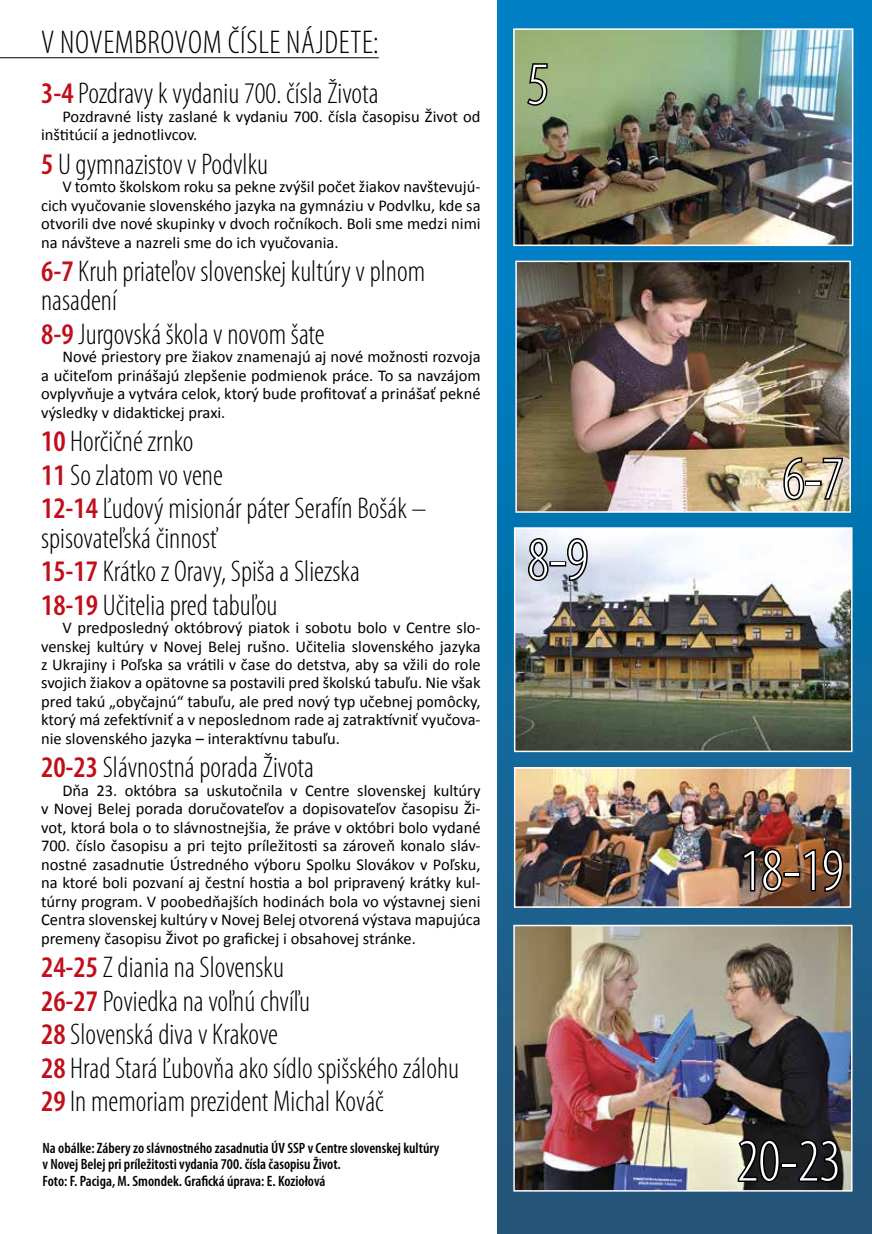
<style>
.page{position:relative;width:872px;height:1234px;background:#fff}
.page>*{position:absolute;margin:0;border:0;box-sizing:border-box;transform-origin:0 0}
.t1{font:300 condensed 60px "Myriad Pro";color:#fff}
.t2{font:300 condensed 33px "Myriad Pro";letter-spacing:.02em;color:#000}
.t3{font:300 condensed 30px/33.5px "Myriad Pro";color:#000}
.t4{font:16.5px/18.5px "Calibri";color:#000;text-align:justify}
.t5{font:600 condensed 15px/16.5px "Myriad Pro";color:#000}
.s1{font-weight:600;color:#c20e1a}
</style>
<div class="page">
<hr style="left:0;top:57px;width:379px;height:1px;background:#000">
<svg style="left:497px;top:0;width:375px;height:1233px;background:#126da3"></svg>
<img style="left:516px;top:927px;width:333px;height:261px">
<div style="left:513px;top:924px;width:339px;height:267px;border:2px solid #fff"></div>
<img style="left:517px;top:530px;width:332px;height:219px">
<div style="left:514px;top:527px;width:338px;height:225px;border:2px solid #fff"></div>
<img style="left:518px;top:263px;width:330px;height:246px">
<div style="left:515px;top:260px;width:336px;height:252px;border:2px solid #fff"></div>
<svg style="left:782px;top:455px;width:23px;height:46px"></svg>
<div style="left:805px;top:480px;width:16px;height:5px;border:3px solid #000"></div>
<svg style="left:821px;top:456px;width:23px;height:45px"></svg>
<svg style="left:735px;top:1137px;width:46px;height:46px;background:#30302c"></svg>
<div style="left:780px;top:1162px;width:17px;height:5px;border:3px solid #000"></div>
<svg style="left:795px;top:1137px;width:45px;height:46px;background:#141314"></svg>
<svg style="left:526px;top:536px;width:24px;height:46px"></svg>
<div style="left:549px;top:561px;width:17px;height:5px;border:3px solid #000"></div>
<svg style="left:565px;top:536px;width:24px;height:46px"></svg>
<img style="left:517px;top:770px;width:331px;height:134px">
<div style="left:514px;top:767px;width:337px;height:140px;border:2px solid #fff"></div>
<svg style="left:740px;top:847px;width:44px;height:46px;background:#453329"></svg>
<div style="left:783px;top:872px;width:17px;height:5px;border:3px solid #000"></div>
<svg style="left:801px;top:847px;width:43px;height:46px;background:#4f311e"></svg>
<img style="left:516px;top:31px;width:334px;height:212px">
<div style="left:513px;top:28px;width:340px;height:218px;border:2px solid #fff"></div>
<svg style="left:525px;top:62px;width:24px;height:45px"></svg>
<h2 class="t2" style="left:41px;top:23px;width:339px">V NOVEMBROVOM ČÍSLE NÁJDETE:</h2>
<h3 class="t3" style="left:41px;top:76px;width:339px"><span class="s1">3-4</span> Pozdravy k vydaniu 700. čísla Života</h3>
<p class="t4" style="left:41px;top:107px;width:441px;text-indent:21px">Pozdravné listy zaslané k vydaniu 700. čísla časopisu Život od inštitúcií a jednotlivcov.</p>
<h3 class="t3" style="left:41px;top:147px;width:228px"><span class="s1">5</span> U gymnazistov v Podvlku</h3>
<p class="t4" style="left:41px;top:177px;width:441px;text-indent:21px">V tomto školskom roku sa pekne zvýšil počet žiakov navštevujú&shy;cich vyučovanie slovenského jazyka na gymnáziu v Podvlku, kde sa otvorili dve nové skupinky v dvoch ročníkoch. Boli sme medzi nimi na návšteve a nazreli sme do ich vyučovania.</p>
<h3 class="t3" style="left:41px;top:256px;width:385px;line-height:29.2px"><span class="s1">6-7</span> Kruh priateľov slovenskej kultúry v plnom nasadení</h3>
<h3 class="t3" style="left:41px;top:317px;width:285px"><span class="s1">8-9</span> Jurgovská škola v novom šate</h3>
<p class="t4" style="left:41px;top:347px;width:441px;text-indent:21px">Nové priestory pre žiakov znamenajú aj nové možnosti rozvoja a učiteľom prinášajú zlepšenie podmienok práce. To sa navzájom ovplyvňuje a vytvára celok, ktorý bude profitovať a prinášať pekné výsledky v didaktickej praxi.</p>
<h3 class="t3" style="left:41px;top:424px;width:387px"><span class="s1">10</span> Horčičné zrnko<br><span class="s1">11</span> So zlatom vo vene<br><span class="s1">12-14</span> Ľudový misionár páter Serafín Bošák –</h3>
<h3 class="t3" style="left:41px;top:520px;width:320px">spisovateľská činnosť<br><span class="s1">15-17</span> Krátko z Oravy, Spiša a Sliezska<br><span class="s1">18-19</span> Učitelia pred tabuľou</h3>
<p class="t4" style="left:41px;top:618px;width:441px;text-indent:21px">V predposledný októbrový piatok i sobotu bolo v Centre slo&shy;venskej kultúry v Novej Belej rušno. Učitelia slovenského jazyka z Ukrajiny i Poľska sa vrátili v čase do detstva, aby sa vžili do role svojich žiakov a opätovne sa postavili pred školskú tabuľu. Nie však pred takú „obyčajnú“ tabuľu, ale pred nový typ učebnej pomôcky, ktorý má zefektívniť a v neposlednom rade aj zatraktívniť vyučova&shy;nie slovenského jazyka – interaktívnu tabuľu.</p>
<h3 class="t3" style="left:41px;top:750px;width:274px"><span class="s1">20-23</span> Slávnostná porada Života</h3>
<p class="t4" style="left:41px;top:781px;width:441px;text-indent:21px">Dňa 23. októbra sa uskutočnila v Centre slovenskej kultúry v Novej Belej porada doručovateľov a dopisovateľov časopisu Ži&shy;vot, ktorá bola o to slávnostnejšia, že práve v októbri bolo vydané 700. číslo časopisu a pri tejto príležitosti sa zároveň konalo sláv&shy;nostné zasadnutie Ústredného výboru Spolku Slovákov v Poľsku, na ktoré boli pozvaní aj čestní hostia a bol pripravený krátky kul&shy;túrny program. V poobedňajších hodinách bola vo výstavnej sieni Centra slovenskej kultúry v Novej Belej otvorená výstava mapujúca premeny časopisu Život po grafickej i obsahovej stránke.</p>
<h3 class="t3" style="left:41px;top:950px;width:419px"><span class="s1">24-25</span> Z diania na Slovensku<br><span class="s1">26-27</span> Poviedka na voľnú chvíľu<br><span class="s1">28</span> Slovenská diva v Krakove<br><span class="s1">28</span> Hrad Stará Ľubovňa ako sídlo spišského zálohu <span class="s1">29</span> In memoriam prezident Michal Kováč</h3>
<h1 class="t1" style="left:527px;top:48px;width:23px">5</h1>
<h1 class="t1" style="left:527px;top:523px;width:62px">8-9</h1>
<h1 class="t1" style="left:783px;top:443px;width:62px">6-7</h1>
<h1 class="t1" style="left:739px;top:834px;width:105px">18-19</h1>
<p class="t5" style="left:43px;top:1138px;width:398px">Na obálke: Zábery zo slávnostného zasadnutia ÚV SSP v Centre slovenskej kultúry v Novej Belej pri príležitosti vydania 700. čísla časopisu Život.<br>Foto: F. Paciga, M. Smondek. Grafická úprava: E. Koziołová</p>
<h1 class="t1" style="left:737px;top:1124px;width:105px">20-23</h1>
</div>
